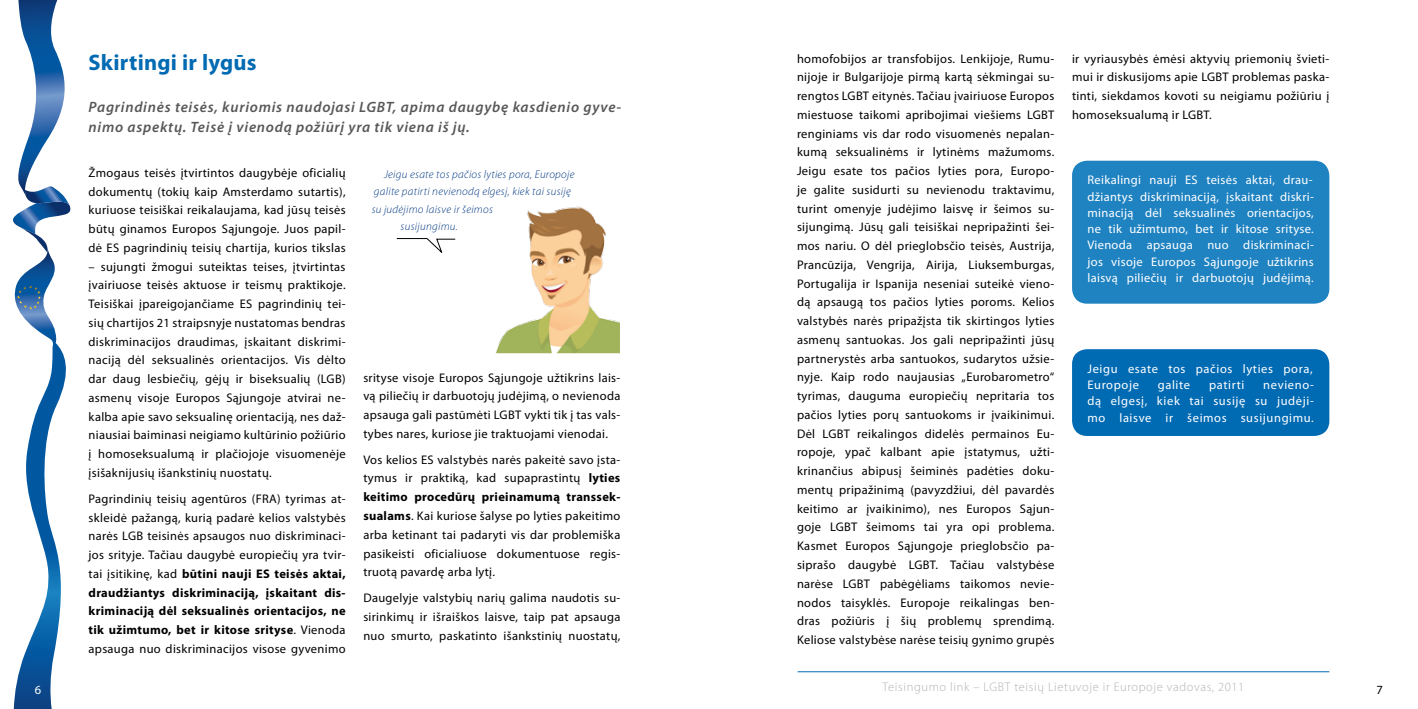
<style>
.page{position:relative;width:1418px;height:709px;background:#fff}
.page>*{position:absolute;margin:0;border:0;box-sizing:border-box;transform-origin:0 0}
.t1{font:700 22.5px "Myriad Pro";letter-spacing:.01em;color:#006ab3}
.t2{font:italic 600 15px/20px "Myriad Pro";letter-spacing:.05em;color:#58585a}
.t3{font:12.5px/18.8px "Myriad Pro";letter-spacing:.025em;color:#000;text-align:justify}
.t4{font:12.5px/16.2px "Myriad Pro";letter-spacing:.05em;color:#fff;text-align:justify}
.t5{font:300 12.5px "Myriad Pro";letter-spacing:.05em;color:#b1b3b4}
.t6{font:italic 300 11.25px "Myriad Pro";letter-spacing:.025em;color:#003882}
.s1{font-weight:700}
</style>
<div class="page">
<svg style="left:13px;top:0;width:58px;height:709px"></svg>
<hr style="left:797px;top:671px;width:532px;height:1px;background:#006ab3">
<div style="left:1072px;top:161px;width:257px;height:143px;background:#1f82c1;border-radius:15px"></div>
<div style="left:1072px;top:349px;width:257px;height:87px;background:#006ab3;border-radius:15px"></div>
<img style="left:455px;top:206px;width:164px;height:146px">
<div style="left:363px;top:167px;width:258px;height:187px;border:1px solid #fff"></div>
<svg style="left:396px;top:238px;width:59px;height:15px"></svg>
<h1 class="t1" style="left:89px;top:48px;width:169px">Skirtingi ir lygūs</h1>
<p class="t2" style="left:89px;top:97px;width:534px">Pagrindinės teisės, kuriomis naudojasi LGBT, apima daugybę kasdienio gyve&shy;nimo aspektų. Teisė į vienodą požiūrį yra tik viena iš jų.</p>
<p class="t3" style="left:89px;top:163px;width:258px">Žmogaus teisės įtvirtintos daugybėje oficialių dokumentų (tokių kaip Amsterdamo sutartis), kuriuose teisiškai reikalaujama, kad jūsų teisės būtų ginamos Europos Sąjungoje. Juos papil&shy;dė ES pagrindinių teisių chartija, kurios tikslas</p>
<p class="t3" style="left:89px;top:257px;width:258px">– sujungti žmogui suteiktas teises, įtvirtintas įvairiuose teisės aktuose ir teismų praktikoje.<br>Teisiškai įpareigojančiame ES pagrindinių tei&shy;sių chartijos 21 straipsnyje nustatomas bendras diskriminacijos draudimas, įskaitant diskrimi&shy;naciją dėl seksualinės orientacijos. Vis dėlto dar daug lesbiečių, gėjų ir biseksualių (LGB) asmenų visoje Europos Sąjungoje atvirai ne&shy;kalba apie savo seksualinę orientaciją, nes daž&shy;niausiai baiminasi neigiamo kultūrinio požiūrio į homoseksualumą ir plačiojoje visuomenėje įsišaknijusių išankstinių nuostatų.</p>
<p class="t3" style="left:89px;top:489px;width:258px">Pagrindinių teisių agentūros (FRA) tyrimas at&shy;skleidė pažangą, kurią padarė kelios valstybės narės LGB teisinės apsaugos nuo diskriminaci&shy;jos srityje. Tačiau daugybė europiečių yra tvir&shy;tai įsitikinę, kad <span class="s1">būtini nauji ES teisės aktai, draudžiantys diskriminaciją, įskaitant dis&shy;kriminaciją dėl seksualinės orientacijos, ne tik užimtumo, bet ir kitose srityse</span>. Vienoda apsauga nuo diskriminacijos visose gyvenimo</p>
<p class="t6" style="left:384px;top:168px;width:192px">Jeigu esate tos pačios lyties pora, Europoje</p>
<p class="t6" style="left:374px;top:185px;width:198px">galite patirti nevienodą elgesį, kiek tai susiję</p>
<p class="t6" style="left:372px;top:203px;width:123px">su judėjimo laisve ir šeimos</p>
<p class="t6" style="left:400px;top:220px;width:59px">susijungimu.</p>
<p class="t3" style="left:363px;top:368px;width:258px">srityse visoje Europos Sąjungoje užtikrins lais&shy;vą piliečių ir darbuotojų judėjimą, o nevienoda apsauga gali pastūmėti LGBT vykti tik į tas vals&shy;tybes nares, kuriose jie traktuojami vienodai.</p>
<p class="t3" style="left:363px;top:450px;width:258px">Vos kelios ES valstybės narės pakeitė savo įsta&shy;tymus ir praktiką, kad supaprastintų <span class="s1">lyties keitimo procedūrų prieinamumą transsek&shy;sualams</span>. Kai kuriose šalyse po lyties pakeitimo arba ketinant tai padaryti vis dar problemiška pasikeisti oficialiuose dokumentuose regis&shy;truotą pavardę arba lytį.</p>
<p class="t3" style="left:363px;top:588px;width:258px">Daugelyje valstybių narių galima naudotis su&shy;sirinkimų ir išraiškos laisve, taip pat apsauga nuo smurto, paskatinto išankstinių nuostatų,</p>
<p class="t3" style="left:797px;top:49px;width:259px">homofobijos ar transfobijos. Lenkijoje, Rumu&shy;nijoje ir Bulgarijoje pirmą kartą sėkmingai su&shy;rengtos LGBT eitynės. Tačiau įvairiuose Europos miestuose taikomi apribojimai viešiems LGBT renginiams vis dar rodo visuomenės nepalan&shy;kumą seksualinėms ir lytinėms mažumoms.<br>Jeigu esate tos pačios lyties pora, Europo&shy;je galite susidurti su nevienodu traktavimu, turint omenyje judėjimo laisvę ir šeimos su&shy;sijungimą. Jūsų gali teisiškai nepripažinti šei&shy;mos nariu. O dėl prieglobsčio teisės, Austrija, Prancūzija, Vengrija, Airija, Liuksemburgas, Portugalija ir Ispanija neseniai suteikė vieno&shy;dą apsaugą tos pačios lyties poroms. Kelios valstybės narės pripažįsta tik skirtingos lyties asmenų santuokas. Jos gali nepripažinti jūsų partnerystės arba santuokos, sudarytos užsie&shy;nyje. Kaip rodo naujausias „Eurobarometro“ tyrimas, dauguma europiečių nepritaria tos pačios lyties porų santuokoms ir įvaikinimui.<br>Dėl LGBT reikalingos didelės permainos Eu&shy;ropoje, ypač kalbant apie įstatymus, užti&shy;krinančius abipusį šeiminės padėties doku&shy;mentų pripažinimą (pavyzdžiui, dėl pavardės keitimo ar įvaikinimo), nes Europos Sąjun&shy;goje LGBT šeimoms tai yra opi problema.<br>Kasmet Europos Sąjungoje prieglobsčio pa&shy;siprašo daugybė LGBT. Tačiau valstybėse narėse LGBT pabėgėliams taikomos nevie&shy;nodos taisyklės. Europoje reikalingas ben&shy;dras požiūris į šių problemų sprendimą.<br>Keliose valstybėse narėse teisių gynimo grupės</p>
<p class="t3" style="left:1072px;top:49px;width:259px">ir vyriausybės ėmėsi aktyvių priemonių švieti&shy;mui ir diskusijoms apie LGBT problemas paska&shy;tinti, siekdamos kovoti su neigiamu požiūriu į homoseksualumą ir LGBT.</p>
<p class="t4" style="left:1087px;top:172px;width:228px">Reikalingi nauji ES teisės aktai, drau&shy;džiantys diskriminaciją, įskaitant diskri&shy;minaciją dėl seksualinės orientacijos, ne tik užimtumo, bet ir kitose srityse.<br>Vienoda apsauga nuo diskriminaci&shy;jos visoje Europos Sąjungoje užtikrins laisvą piliečių ir darbuotojų judėjimą.</p>
<p class="t4" style="left:1087px;top:360px;width:227px">Jeigu esate tos pačios lyties pora,<br>Europoje</p>
<p class="t4" style="left:1157px;top:376px;width:34px">galite</p>
<p class="t4" style="left:1208px;top:376px;width:37px">patirti</p>
<p class="t4" style="left:1087px;top:376px;width:228px;text-indent:176px">nevieno&shy;dą elgesį, kiek tai susiję su judėji&shy;mo laisve ir šeimos susijungimu.</p>
<p class="t4" style="left:35px;top:681px;width:8px">6</p>
<p class="t5" style="left:882px;top:680px;width:363px">Teisingumo link – LGBT teisių Lietuvoje ir Europoje vadovas, 2011</p>
<p class="t3" style="left:1376px;top:679px;width:8px">7</p>
</div>
